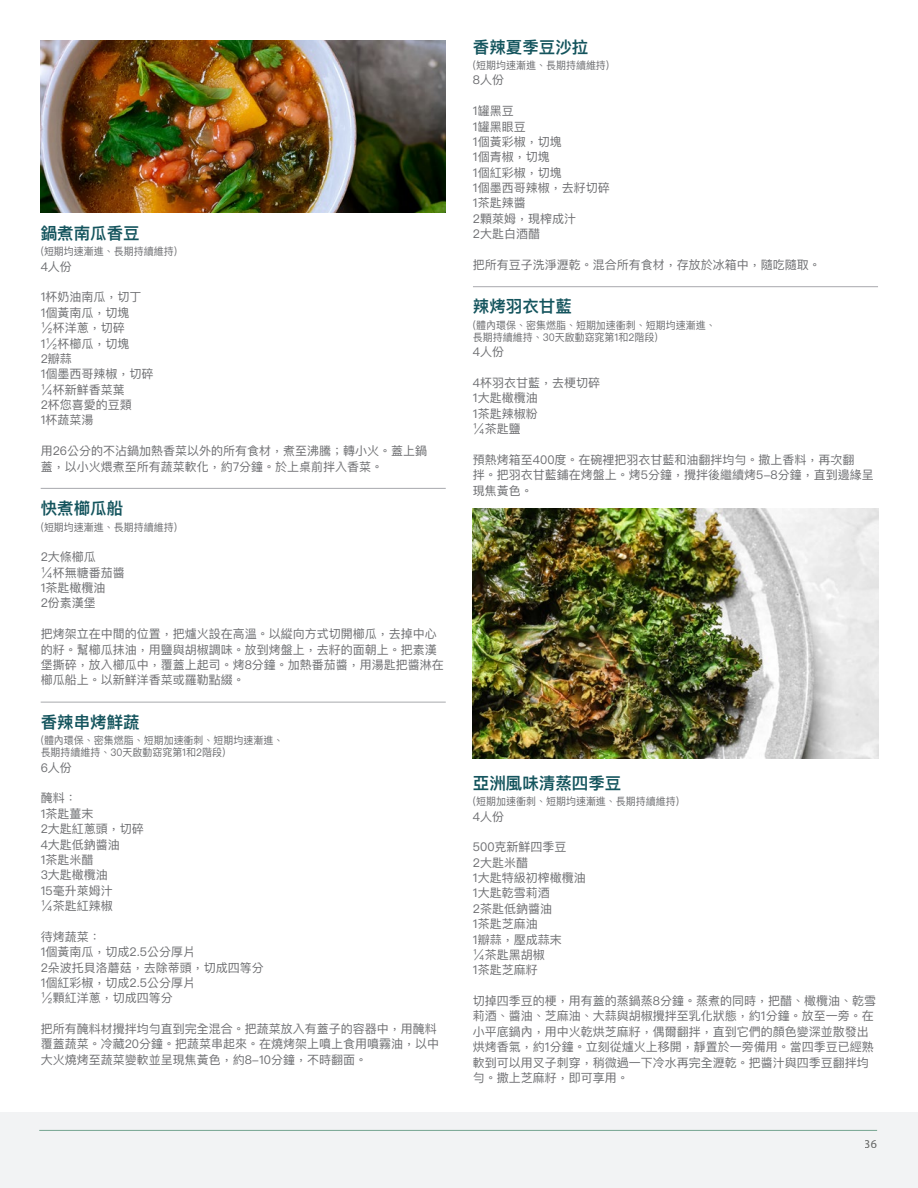
<style>
.page{position:relative;width:918px;height:1188px;background:#fff}
.page>*{position:absolute;margin:0;border:0;box-sizing:border-box;transform-origin:0 0}
.recipe{font:600 16.5px "Ping Fang TC";color:#14545d}
.body_-_chi{font:12px/15.3px "Ping Fang TC";color:#6c6d70}
.t1{font:12px "Myriad Pro";color:#040503}
.body_-_chi-2{font:10.5px "Ping Fang TC";color:#6c6d70;scale:.95 1}
</style>
<div class="page">
<div style="left:0;top:1112px;width:918px;height:76px;background:#f2f3f4"></div>
<hr style="left:39px;top:1130px;width:838px;height:1px;background:#75a490">
<hr style="left:41px;top:488px;width:405px;height:1px;background:#a8a9ad">
<hr style="left:41px;top:702px;width:405px;height:1px;background:#a8a9ad">
<hr style="left:473px;top:286px;width:405px;height:1px;background:#a8a9ad">
<img style="left:473px;top:508px;width:405px;height:250px">
<img style="left:41px;top:40px;width:405px;height:173px">
<p class="recipe" style="left:41px;top:223px;width:101px">鍋煮南瓜香豆</p>
<p class="body_-_chi-2" style="left:41px;top:245px;width:145px">(短期均速漸進、長期持續維持)</p>
<p class="body_-_chi" style="left:41px;top:259px;width:33px">4人份</p>
<p class="body_-_chi" style="left:41px;top:289px;width:102px">1杯奶油南瓜，切丁</p>
<p class="body_-_chi" style="left:41px;top:305px;width:90px">1個黃南瓜，切塊</p>
<p class="body_-_chi" style="left:41px;top:320px;width:85px">½杯洋蔥，切碎</p>
<p class="body_-_chi" style="left:41px;top:335px;width:90px">1½杯櫛瓜，切塊</p>
<p class="body_-_chi" style="left:41px;top:351px;width:33px">2瓣蒜</p>
<p class="body_-_chi" style="left:41px;top:366px;width:114px">1個墨西哥辣椒，切碎</p>
<p class="body_-_chi" style="left:41px;top:382px;width:85px">¼杯新鮮香菜葉</p>
<p class="body_-_chi" style="left:41px;top:397px;width:93px">2杯您喜愛的豆類</p>
<p class="body_-_chi" style="left:41px;top:412px;width:54px">1杯蔬菜湯</p>
<p class="body_-_chi" style="left:41px;top:443px;width:388px">用26公分的不沾鍋加熱香菜以外的所有食材，煮至沸騰；轉小火。蓋上鍋蓋，以小火煨煮至所有蔬菜軟化，約7分鐘。於上桌前拌入香菜。</p>
<p class="recipe" style="left:41px;top:498px;width:84px">快煮櫛瓜船</p>
<p class="body_-_chi-2" style="left:41px;top:520px;width:145px">(短期均速漸進、長期持續維持)</p>
<p class="body_-_chi" style="left:41px;top:549px;width:57px">2大條櫛瓜</p>
<p class="body_-_chi" style="left:41px;top:565px;width:85px">¼杯無糖番茄醬</p>
<p class="body_-_chi" style="left:41px;top:580px;width:66px">1茶匙橄欖油</p>
<p class="body_-_chi" style="left:41px;top:595px;width:57px">2份素漢堡</p>
<p class="body_-_chi" style="left:41px;top:626px;width:405px">把烤架立在中間的位置，把爐火設在高溫。以縱向方式切開櫛瓜，去掉中心的籽。幫櫛瓜抹油，用鹽與胡椒調味。放到烤盤上，去籽的面朝上。把素漢堡撕碎，放入櫛瓜中，覆蓋上起司。烤8分鐘。加熱番茄醬，用湯匙把醬淋在櫛瓜船上。以新鮮洋香菜或羅勒點綴。</p>
<p class="recipe" style="left:41px;top:712px;width:101px">香辣串烤鮮蔬</p>
<p class="body_-_chi-2" style="left:41px;top:734px;width:257px">(體內環保、密集燃脂、短期加速衝刺、短期均速漸進、</p>
<p class="body_-_chi-2" style="left:41px;top:746px;width:196px">長期持續維持、30天啟動窈窕第1和2階段)</p>
<p class="body_-_chi" style="left:41px;top:760px;width:33px">6人份</p>
<p class="body_-_chi" style="left:41px;top:790px;width:37px">醃料：</p>
<p class="body_-_chi" style="left:41px;top:806px;width:54px">1茶匙薑末</p>
<p class="body_-_chi" style="left:41px;top:821px;width:105px">2大匙紅蔥頭，切碎</p>
<p class="body_-_chi" style="left:41px;top:836px;width:81px">4大匙低鈉醬油</p>
<p class="body_-_chi" style="left:41px;top:852px;width:54px">1茶匙米醋</p>
<p class="body_-_chi" style="left:41px;top:867px;width:69px">3大匙橄欖油</p>
<p class="body_-_chi" style="left:41px;top:883px;width:74px">15毫升萊姆汁</p>
<p class="body_-_chi" style="left:41px;top:898px;width:73px">¼茶匙紅辣椒</p>
<p class="body_-_chi" style="left:41px;top:929px;width:61px">待烤蔬菜：</p>
<p class="body_-_chi" style="left:41px;top:944px;width:156px">1個黃南瓜，切成2.5公分厚片</p>
<p class="body_-_chi" style="left:41px;top:959px;width:225px">2朵波托貝洛蘑菇，去除蒂頭，切成四等分</p>
<p class="body_-_chi" style="left:41px;top:975px;width:156px">1個紅彩椒，切成2.5公分厚片</p>
<p class="body_-_chi" style="left:41px;top:990px;width:133px">½顆紅洋蔥，切成四等分</p>
<p class="body_-_chi" style="left:41px;top:1021px;width:400px">把所有醃料材攪拌均勻直到完全混合。把蔬菜放入有蓋子的容器中，用醃料覆蓋蔬菜。冷藏20分鐘。把蔬菜串起來。在燒烤架上噴上食用噴霧油，以中大火燒烤至蔬菜變軟並呈現焦黃色，約8-10分鐘，不時翻面。</p>
<p class="recipe" style="left:473px;top:36px;width:117px">香辣夏季豆沙拉</p>
<p class="body_-_chi-2" style="left:473px;top:59px;width:145px">(短期均速漸進、長期持續維持)</p>
<p class="body_-_chi" style="left:473px;top:72px;width:33px">8人份</p>
<p class="body_-_chi" style="left:473px;top:103px;width:42px">1罐黑豆</p>
<p class="body_-_chi" style="left:473px;top:118px;width:54px">1罐黑眼豆</p>
<p class="body_-_chi" style="left:473px;top:134px;width:90px">1個黃彩椒，切塊</p>
<p class="body_-_chi" style="left:473px;top:149px;width:78px">1個青椒，切塊</p>
<p class="body_-_chi" style="left:473px;top:165px;width:90px">1個紅彩椒，切塊</p>
<p class="body_-_chi" style="left:473px;top:180px;width:138px">1個墨西哥辣椒，去籽切碎</p>
<p class="body_-_chi" style="left:473px;top:195px;width:54px">1茶匙辣醬</p>
<p class="body_-_chi" style="left:473px;top:211px;width:105px">2顆萊姆，現榨成汁</p>
<p class="body_-_chi" style="left:473px;top:226px;width:69px">2大匙白酒醋</p>
<p class="body_-_chi" style="left:473px;top:257px;width:349px">把所有豆子洗淨瀝乾。混合所有食材，存放於冰箱中，隨吃隨取。</p>
<p class="recipe" style="left:473px;top:296px;width:100px">辣烤羽衣甘藍</p>
<p class="body_-_chi-2" style="left:473px;top:319px;width:257px">(體內環保、密集燃脂、短期加速衝刺、短期均速漸進、</p>
<p class="body_-_chi-2" style="left:473px;top:331px;width:196px">長期持續維持、30天啟動窈窕第1和2階段)</p>
<p class="body_-_chi" style="left:473px;top:344px;width:33px">4人份</p>
<p class="body_-_chi" style="left:473px;top:375px;width:129px">4杯羽衣甘藍，去梗切碎</p>
<p class="body_-_chi" style="left:473px;top:390px;width:66px">1大匙橄欖油</p>
<p class="body_-_chi" style="left:473px;top:406px;width:66px">1茶匙辣椒粉</p>
<p class="body_-_chi" style="left:473px;top:421px;width:49px">¼茶匙鹽</p>
<p class="body_-_chi" style="left:473px;top:452px;width:402px">預熱烤箱至400度。在碗裡把羽衣甘藍和油翻拌均勻。撒上香料，再次翻<br>拌。把羽衣甘藍鋪在烤盤上。烤5分鐘，攪拌後繼續烤5-8分鐘，直到邊緣呈現焦黃色。</p>
<p class="recipe" style="left:473px;top:773px;width:150px">亞洲風味清蒸四季豆</p>
<p class="body_-_chi-2" style="left:473px;top:795px;width:218px">(短期加速衝刺、短期均速漸進、長期持續維持)</p>
<p class="body_-_chi" style="left:473px;top:808px;width:33px">4人份</p>
<p class="body_-_chi" style="left:473px;top:839px;width:95px">500克新鮮四季豆</p>
<p class="body_-_chi" style="left:473px;top:855px;width:57px">2大匙米醋</p>
<p class="body_-_chi" style="left:473px;top:870px;width:114px">1大匙特級初榨橄欖油</p>
<p class="body_-_chi" style="left:473px;top:885px;width:78px">1大匙乾雪莉酒</p>
<p class="body_-_chi" style="left:473px;top:901px;width:81px">2茶匙低鈉醬油</p>
<p class="body_-_chi" style="left:473px;top:916px;width:66px">1茶匙芝麻油</p>
<p class="body_-_chi" style="left:473px;top:931px;width:90px">1瓣蒜，壓成蒜末</p>
<p class="body_-_chi" style="left:473px;top:947px;width:73px">¼茶匙黑胡椒</p>
<p class="body_-_chi" style="left:473px;top:962px;width:66px">1茶匙芝麻籽</p>
<p class="body_-_chi" style="left:473px;top:993px;width:405px">切掉四季豆的梗，用有蓋的蒸鍋蒸8分鐘。蒸煮的同時，把醋、橄欖油、乾雪莉酒、醬油、芝麻油、大蒜與胡椒攪拌至乳化狀態，約1分鐘。放至一旁。在小平底鍋內，用中火乾烘芝麻籽，偶爾翻拌，直到它們的顏色變深並散發出烘烤香氣，約1分鐘。立刻從爐火上移開，靜置於一旁備用。當四季豆已經熟軟到可以用叉子刺穿，稍微過一下冷水再完全瀝乾。把醬汁與四季豆翻拌均勻。撒上芝麻籽，即可享用。</p>
<p class="t1" style="left:865px;top:1136px;width:14px">36</p>
</div>
